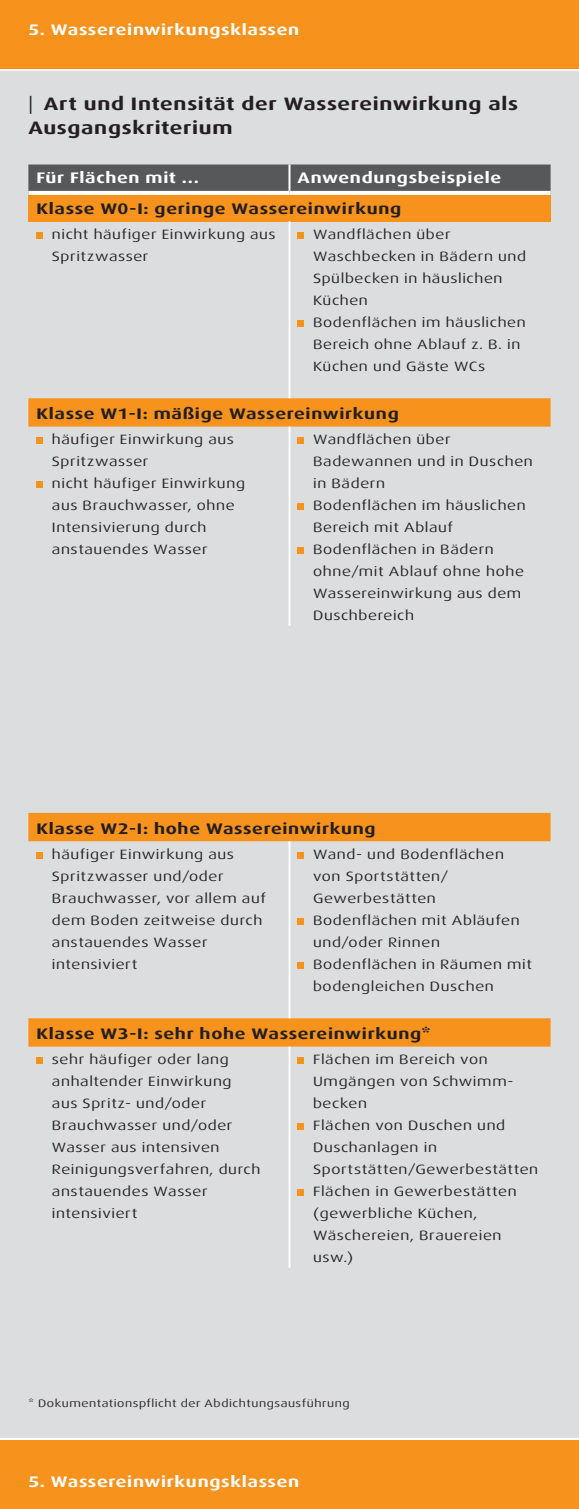
<style>
.page{position:relative;width:579px;height:1509px;background:#fff}
.page>*{position:absolute;margin:0;border:0;box-sizing:border-box;transform-origin:0 0}
.t1{font:700 18px/24px "Dax Wide";letter-spacing:.035em;color:#231f20;scale:1.11 1}
.t2{font:700 15.4px "Dax Wide";letter-spacing:.04em;color:#231f20;scale:1.11 1}
.t3{font:700 15.4px "Dax Wide";letter-spacing:.04em;color:#fff;scale:1.11 1}
.t4{font:13.6px/22px "Dax Wide";letter-spacing:.04em;color:#231f20;scale:1.11 1}
.t5{font:10.8px "Dax Wide";letter-spacing:.045em;color:#231f20;scale:1.11 1}
.s1{font-weight:400}
</style>
<div class="page">
<div style="left:0;top:0;width:578px;height:1508px;background:#dcdddf"></div>
<hr style="left:0;top:68px;width:578px;height:3px;background:#fff">
<hr style="left:0;top:1437px;width:578px;height:3px;background:#fff">
<div style="left:0;top:0;width:578px;height:68px;background:#f7931d"></div>
<div style="left:0;top:1440px;width:578px;height:68px;background:#f7931d"></div>
<svg style="left:28px;top:164px;width:522px;height:27px;background:#5a5b5d"></svg>
<div style="left:28px;top:193px;width:522px;height:28px;background:#f7931d"></div>
<svg style="left:28px;top:398px;width:522px;height:648px"></svg>
<svg style="left:28px;top:191px;width:261px;height:4px"></svg>
<svg style="left:289px;top:191px;width:261px;height:4px"></svg>
<hr style="left:288px;top:164px;width:2px;height:27px;background:#fff">
<hr style="left:288px;top:221px;width:2px;height:177px;background:#fff">
<hr style="left:288px;top:426px;width:2px;height:199px;background:#fff">
<hr style="left:288px;top:841px;width:2px;height:177px;background:#fff">
<hr style="left:288px;top:1046px;width:2px;height:221px;background:#fff">
<div style="left:36px;top:232px;width:7px;height:6px;background:#f7931d"></div>
<div style="left:297px;top:232px;width:7px;height:6px;background:#f7931d"></div>
<div style="left:297px;top:320px;width:7px;height:6px;background:#f7931d"></div>
<div style="left:36px;top:437px;width:7px;height:7px;background:#f7931d"></div>
<div style="left:36px;top:481px;width:7px;height:7px;background:#f7931d"></div>
<div style="left:297px;top:437px;width:7px;height:7px;background:#f7931d"></div>
<div style="left:297px;top:503px;width:7px;height:7px;background:#f7931d"></div>
<div style="left:297px;top:547px;width:7px;height:7px;background:#f7931d"></div>
<div style="left:36px;top:851px;width:7px;height:7px;background:#f7931d"></div>
<div style="left:297px;top:851px;width:7px;height:7px;background:#f7931d"></div>
<div style="left:297px;top:917px;width:7px;height:7px;background:#f7931d"></div>
<div style="left:297px;top:961px;width:7px;height:7px;background:#f7931d"></div>
<div style="left:36px;top:1056px;width:7px;height:7px;background:#f7931d"></div>
<div style="left:297px;top:1056px;width:7px;height:7px;background:#f7931d"></div>
<div style="left:297px;top:1122px;width:7px;height:7px;background:#f7931d"></div>
<div style="left:297px;top:1188px;width:7px;height:7px;background:#f7931d"></div>
<p class="t3" style="left:28px;top:21px;width:245px">5. Wassereinwirkungsklassen</p>
<h1 class="t1" style="left:28px;top:92px;width:442px"><span class="s1">|</span> Art und Intensität der Wassereinwirkung als<br>Ausgangskriterium</h1>
<p class="t3" style="left:36px;top:169px;width:148px">Für Flächen mit ...</p>
<p class="t3" style="left:297px;top:169px;width:185px">Anwendungsbeispiele</p>
<p class="t2" style="left:36px;top:199px;width:330px">Klasse W0-I: geringe Wassereinwirkung</p>
<p class="t4" style="left:52px;top:223px;width:203px">nicht häufiger Einwirkung aus<br>Spritzwasser</p>
<p class="t4" style="left:313px;top:223px;width:193px">Wandflächen über<br>Waschbecken in Bädern und<br>Spülbecken in häuslichen<br>Küchen<br>Bodenflächen im häuslichen<br>Bereich ohne Ablauf z. B. in<br>Küchen und Gäste WCs</p>
<p class="t2" style="left:36px;top:405px;width:328px">Klasse W1-I: mäßige Wassereinwirkung</p>
<p class="t4" style="left:52px;top:428px;width:175px">häufiger Einwirkung aus<br>Spritzwasser<br>nicht häufiger Einwirkung aus Brauchwasser, ohne<br>Intensivierung durch anstauendes Wasser</p>
<p class="t4" style="left:313px;top:428px;width:199px">Wandflächen über<br>Badewannen und in Duschen in Bädern<br>Bodenflächen im häuslichen<br>Bereich mit Ablauf<br>Bodenflächen in Bädern ohne/mit Ablauf ohne hohe<br>Wassereinwirkung aus dem<br>Duschbereich</p>
<p class="t2" style="left:36px;top:819px;width:307px">Klasse W2-I: hohe Wassereinwirkung</p>
<p class="t4" style="left:52px;top:842px;width:194px">häufiger Einwirkung aus<br>Spritzwasser und/oder<br>Brauchwasser, vor allem auf dem Boden zeitweise durch anstauendes Wasser intensiviert</p>
<p class="t4" style="left:313px;top:842px;width:199px">Wand- und Bodenflächen von Sportstätten/<br>Gewerbestätten<br>Bodenflächen mit Abläufen und/oder Rinnen<br>Bodenflächen in Räumen mit bodengleichen Duschen</p>
<p class="t2" style="left:36px;top:1024px;width:356px">Klasse W3-I: sehr hohe Wassereinwirkung*</p>
<p class="t4" style="left:52px;top:1048px;width:189px">sehr häufiger oder lang anhaltender Einwirkung aus Spritz- und/oder<br>Brauchwasser und/oder<br>Wasser aus intensiven<br>Reinigungsverfahren, durch anstauendes Wasser intensiviert</p>
<p class="t4" style="left:313px;top:1048px;width:204px">Flächen im Bereich von<br>Umgängen von Schwimm&shy;becken<br>Flächen von Duschen und<br>Duschanlagen in<br>Sportstätten/Gewerbestätten<br>Flächen in Gewerbestätten (gewerbliche Küchen,<br>Wäschereien, Brauereien usw.)</p>
<p class="t5" style="left:28px;top:1396px;width:291px">* Dokumentationspflicht der Abdichtungsausführung</p>
<p class="t3" style="left:28px;top:1472px;width:245px">5. Wassereinwirkungsklassen</p>
</div>
